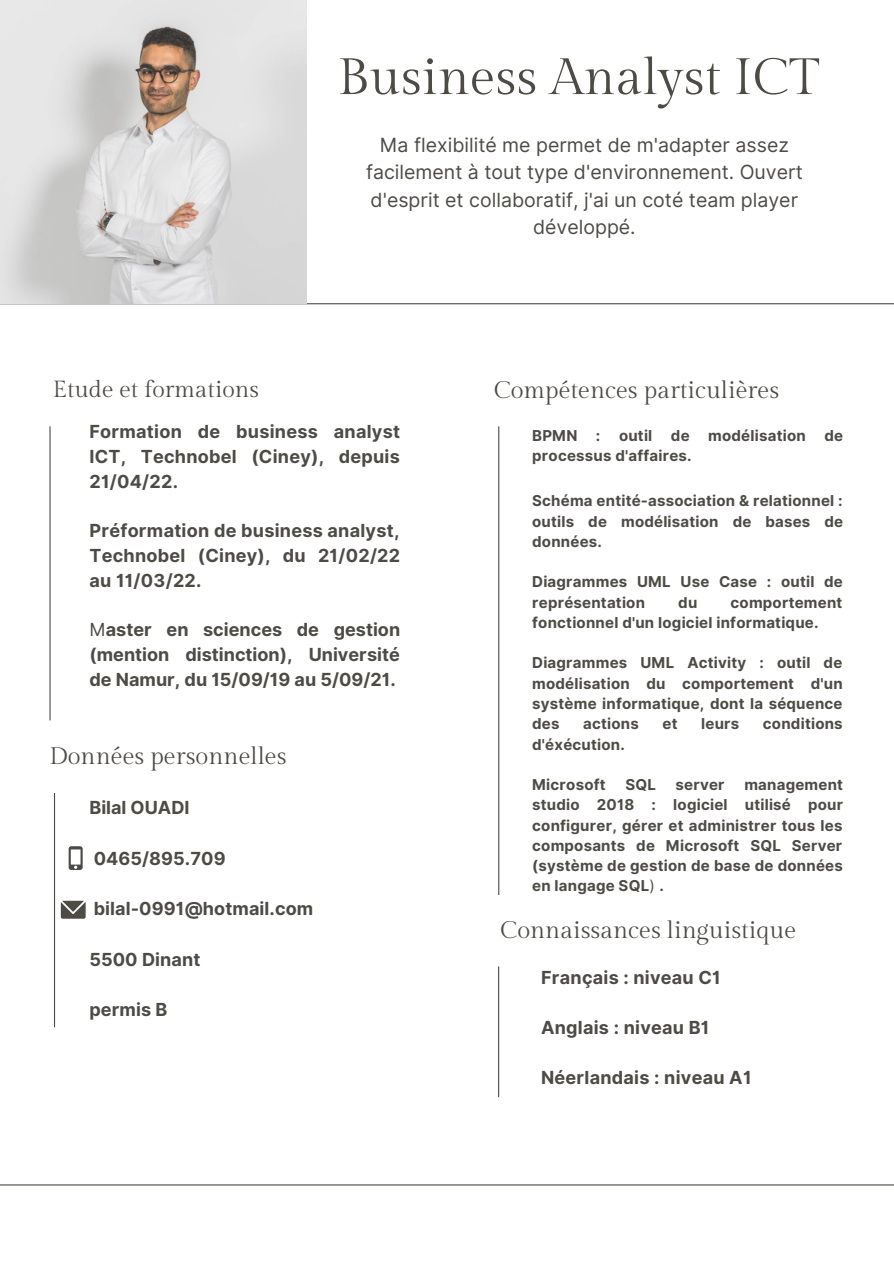
<style>
.page{position:relative;width:894px;height:1264px;background:#fff}
.page>*{position:absolute;margin:0;border:0;box-sizing:border-box;transform-origin:0 0}
.t1{font:51px "Gilda Display";color:#4d4b44}
.t2{font:24px "Gilda Display";color:#4d4b44}
.t3{font:23.25px "Gilda Display";color:#4d4b44}
.t4{font:19.5px/27px "Inter";color:#4d4b44;text-align:center}
.t5{font:700 18px/24.8px "Inter";letter-spacing:.015em;color:#4d4b44;text-align:justify}
.t6{font:700 15px/20.2px "Inter";letter-spacing:.015em;color:#4d4b44}
.s1{font-weight:400}
</style>
<div class="page">
<hr style="left:0;top:303px;width:893px;height:1px;background:#4d4b44">
<hr style="left:54px;top:793px;width:1px;height:234px;background:#4d4b44">
<hr style="left:0;top:1184px;width:893px;height:1px;background:#4d4b44">
<img style="left:0;top:0;width:306px;height:303px">
<svg style="left:69px;top:846px;width:14px;height:24px"></svg>
<svg style="left:61px;top:900px;width:25px;height:18px"></svg>
<hr style="left:49px;top:426px;width:2px;height:294px;background:#4d4b44">
<hr style="left:498px;top:966px;width:1px;height:131px;background:#4d4b44">
<hr style="left:498px;top:426px;width:1px;height:469px;background:#4d4b44">
<h1 class="t1" style="left:337px;top:49px;width:483px">Business Analyst ICT</h1>
<h3 class="t4" style="left:366px;top:132px;width:438px">Ma flexibilité me permet de m'adapter assez facilement à tout type d'environnement. Ouvert d'esprit et collaboratif, j'ai un coté team player développé.</h3>
<h3 class="t3" style="left:53px;top:376px;width:208px">Etude et formations</h3>
<p class="t5" style="left:89px;top:419px;width:312px">Formation de business analyst ICT, Technobel (Ciney), depuis 21/04/22.</p>
<p class="t5" style="left:89px;top:518px;width:312px">Préformation de business analyst, Technobel (Ciney), du 21/02/22 au 11/03/22.</p>
<p class="t5" style="left:89px;top:617px;width:312px"><span class="s1">M</span>aster en sciences de gestion (mention distinction), Université de Namur, du 15/09/19 au 5/09/21.</p>
<h2 class="t2" style="left:49px;top:742px;width:239px">Données personnelles</h2>
<p class="t5" style="left:89px;top:795px;width:101px">Bilal OUADI</p>
<p class="t5" style="left:94px;top:845px;width:133px">0465/895.709</p>
<p class="t5" style="left:94px;top:896px;width:221px">bilal-0991@hotmail.com</p>
<p class="t5" style="left:89px;top:946px;width:112px">5500 Dinant</p>
<p class="t5" style="left:89px;top:996px;width:79px">permis B</p>
<h2 class="t2" style="left:493px;top:377px;width:287px">Compétences particulières</h2>
<p class="t6" style="left:532px;top:425px;width:312px">BPMN : outil de modélisation de processus d'affaires.</p>
<p class="t6" style="left:532px;top:490px;width:312px;text-align:justify">Schéma entité-association &amp; relationnel : outils de modélisation de bases de données.</p>
<p class="t6" style="left:532px;top:571px;width:312px">Diagrammes UML Use Case : outil de représentation</p>
<p class="t6" style="left:678px;top:592px;width:21px">du</p>
<p class="t6" style="left:532px;top:592px;width:311px;text-indent:198px">comportement fonctionnel d'un logiciel informatique.</p>
<p class="t6" style="left:532px;top:653px;width:312px;text-align:justify">Diagrammes UML Activity : outil de modélisation du comportement d'un système informatique, dont la séquence des</p>
<p class="t6" style="left:583px;top:713px;width:57px">actions</p>
<p class="t6" style="left:662px;top:713px;width:17px">et</p>
<p class="t6" style="left:701px;top:713px;width:40px">leurs</p>
<p class="t6" style="left:762px;top:713px;width:81px">conditions</p>
<p class="t6" style="left:532px;top:734px;width:94px">d'éxécution.</p>
<p class="t6" style="left:532px;top:774px;width:75px">Microsoft</p>
<p class="t6" style="left:625px;top:774px;width:32px">SQL</p>
<p class="t6" style="left:675px;top:774px;width:51px">server</p>
<p class="t6" style="left:532px;top:774px;width:312px;text-align:justify;text-indent:212px">management studio 2018 : logiciel utilisé pour configurer, gérer et administrer tous les composants de Microsoft SQL Server (système de gestion de base de données en langage SQL<span class="s1">)</span> .</p>
<h2 class="t2" style="left:500px;top:916px;width:297px">Connaissances linguistique</h2>
<p class="t5" style="left:541px;top:964px;width:181px">Français : niveau C1</p>
<p class="t5" style="left:541px;top:1015px;width:170px">Anglais : niveau B1</p>
<p class="t5" style="left:541px;top:1065px;width:212px">Néerlandais : niveau A1</p>
</div>
